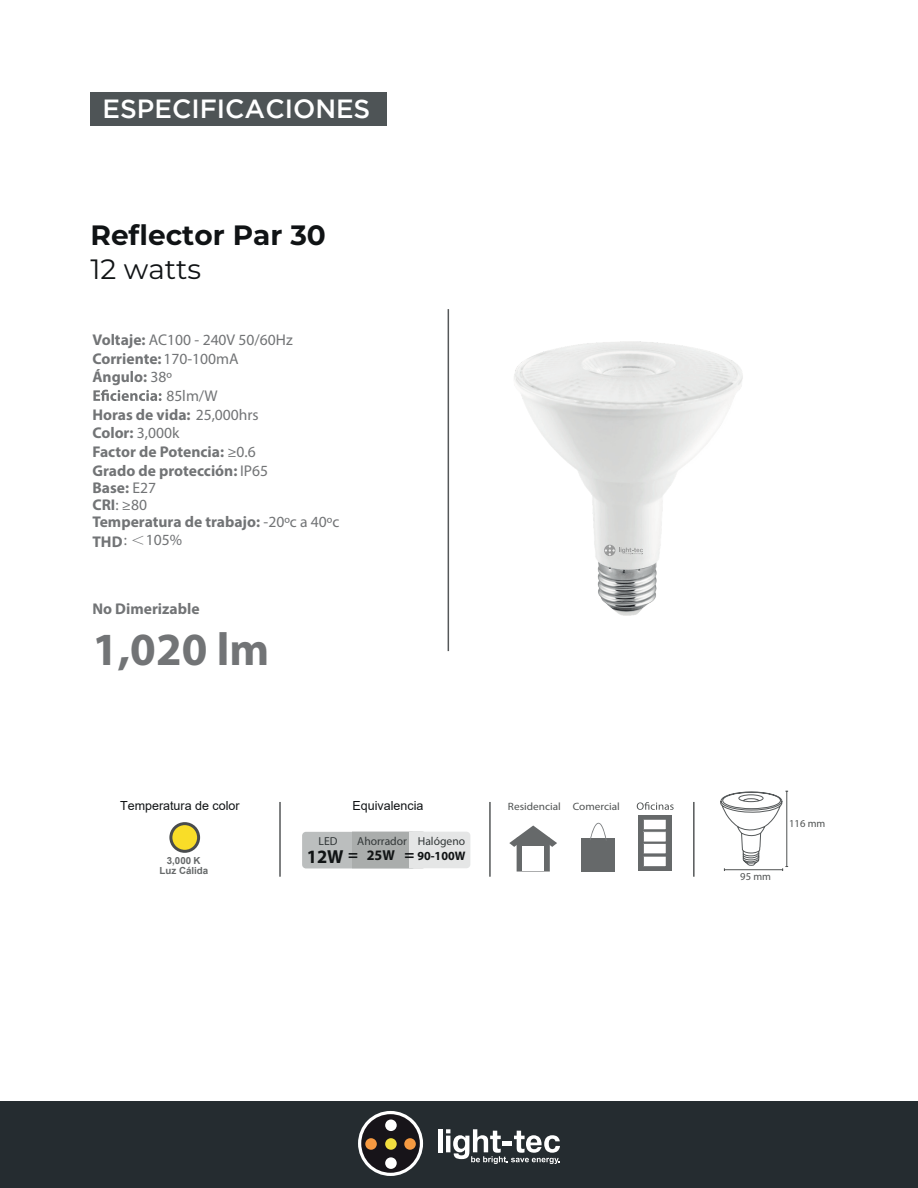
<style>
.page{position:relative;width:918px;height:1188px;background:#fff}
.page>*{position:absolute;margin:0;border:0;box-sizing:border-box;transform-origin:0 0}
.t1{font:700 46.35px "Myriad Pro";color:#727476}
.t2{font:100 27.9px/33.6px "Montserrat";color:#101315}
.t3{font:500 26.25px "Gotham";color:#fff}
.t4{font:700 18.9px "Myriad Pro";color:#111415}
.t5{font:700 16.65px "Myriad Pro";color:#111415}
.t6{font:700 15.6px/17.2px "Myriad Pro";color:#727476}
.t7{font:15.6px "Myriad Pro";color:#727476}
.t8{font:12.45px "Arial";color:#101315}
.t9{font:700 12.3px "Myriad Pro";color:#111415}
.t10{font:11.55px "Myriad Pro";color:#323738}
.t11{font:10.65px "Myriad Pro";color:#4f5252;scale:1.06 1}
.t12{font:10.5px "Myriad Pro";color:#4f5252}
.t13{font:700 9.75px/9.3px "Arial";color:#66696a;text-align:center}
.s1{font-weight:700}
.s2{font-weight:400}
.s3{font-family:"Adobe Song Std";font-weight:300}
.s4{font-size:14.4px}
</style>
<div class="page">
<div style="left:1px;top:1102px;width:917px;height:86px;background:#252c30"></div>
<svg style="left:358px;top:1111px;width:65px;height:65px"></svg>
<div style="left:361px;top:1114px;width:59px;height:59px;background:#171419;border-radius:50%"></div>
<div style="left:365px;top:1138px;width:12px;height:12px;background:#f69a41;border-radius:50%"></div>
<div style="left:385px;top:1120px;width:12px;height:11px;background:#fff;border-radius:50%"></div>
<div style="left:385px;top:1157px;width:12px;height:12px;background:#fff;border-radius:50%"></div>
<div style="left:385px;top:1138px;width:12px;height:12px;background:#f2df3f;border-radius:50%"></div>
<div style="left:404px;top:1138px;width:12px;height:12px;background:#f69a41;border-radius:50%"></div>
<hr style="left:438px;top:1129px;width:4px;height:23px;background:#fff">
<svg style="left:446px;top:1129px;width:114px;height:35px"></svg>
<div style="left:90px;top:92px;width:296px;height:33px;background:#4e5456"></div>
<hr style="left:448px;top:309px;width:1px;height:342px;background:#555859">
<img style="left:514px;top:341px;width:229px;height:275px">
<svg style="left:605px;top:545px;width:39px;height:10px"></svg>
<svg style="left:93px;top:390px;width:69px;height:11px"></svg>
<hr style="left:279px;top:802px;width:2px;height:75px;background:#555859">
<hr style="left:489px;top:802px;width:2px;height:75px;background:#555859">
<hr style="left:693px;top:802px;width:2px;height:75px;background:#555859">
<svg style="left:169px;top:822px;width:31px;height:31px"></svg>
<div style="left:581px;top:838px;width:33px;height:33px;background:#66696a"></div>
<svg style="left:509px;top:826px;width:48px;height:46px"></svg>
<svg style="left:590px;top:823px;width:17px;height:17px"></svg>
<div style="left:638px;top:815px;width:34px;height:55px;background:#66696a"></div>
<svg style="left:643px;top:819px;width:23px;height:48px"></svg>
<svg style="left:637px;top:802px;width:37px;height:8px"></svg>
<svg style="left:720px;top:791px;width:68px;height:80px"></svg>
<div style="left:302px;top:832px;width:114px;height:36px;background:#bbbebe;border-radius:4px"></div>
<svg style="left:353px;top:832px;width:117px;height:36px;background:#c8caca"></svg>
<h3 class="t3" style="left:103px;top:93px;width:269px">ESPECIFICACIONES</h3>
<h2 class="t2" style="left:90px;top:218px;width:237px">Reflector Par 30<br>12 watts</h2>
<p class="t7" style="left:92px;top:330px;width:202px"><span class="s1">Voltaje:</span> AC100 - 240V 50/60Hz</p>
<p class="t6" style="left:92px;top:349px;width:148px">Corriente:<span class="s2">170-100mA</span></p>
<p class="t6" style="left:92px;top:368px;width:81px">Ángulo: <span class="s2">38º</span></p>
<p class="t7" style="left:166px;top:386px;width:53px">85lm/W</p>
<p class="t6" style="left:92px;top:405px;width:168px">Horas de vida: <span class="s2">25,000hrs</span></p>
<p class="t6" style="left:92px;top:424px;width:88px">Color: <span class="s2">3,000k</span></p>
<p class="t6" style="left:92px;top:443px;width:165px">Factor de Potencia: <span class="s2">≥0.6</span></p>
<p class="t6" style="left:92px;top:461px;width:177px">Grado de protección: <span class="s2">IP65</span></p>
<p class="t6" style="left:92px;top:513px;width:249px">Temperatura de trabajo: <span class="s2">-20ºc a 40ºc</span></p>
<p class="t6" style="left:92px;top:478px;width:65px">Base: <span class="s2">E27<br></span>CRI<span class="s2">: ≥80</span></p>
<p class="t6" style="left:92px;top:533px;width:32px">THD</p>
<p class="t7" style="left:124px;top:530px;width:60px">: <span class="s3">＜</span>105%</p>
<p class="t6" style="left:92px;top:600px;width:109px">No Dimerizable</p>
<h1 class="t1" style="left:93px;top:619px;width:178px">1,020 lm</h1>
<p class="t8" style="left:120px;top:797px;width:121px">Temperatura de color</p>
<p class="t8" style="left:353px;top:797px;width:72px">Equivalencia</p>
<p class="t13" style="left:159px;top:856px;width:50px">3,000 K<br>Luz Cálida</p>
<p class="t10" style="left:319px;top:834px;width:20px">LED</p>
<p class="t10" style="left:357px;top:834px;width:109px">Ahorrador Halógeno</p>
<p class="t5" style="left:348px;top:843px;width:11px">=</p>
<p class="t5" style="left:404px;top:843px;width:11px">=</p>
<p class="t4" style="left:307px;top:844px;width:90px">12W <span class="s4">25W</span></p>
<p class="t9" style="left:417px;top:848px;width:50px">90-100W</p>
<p class="t11" style="left:508px;top:800px;width:107px">Residencial Comercial</p>
<p class="t12" style="left:740px;top:870px;width:32px">95 mm</p>
<p class="t12" style="left:789px;top:817px;width:38px">116 mm</p>
</div>
